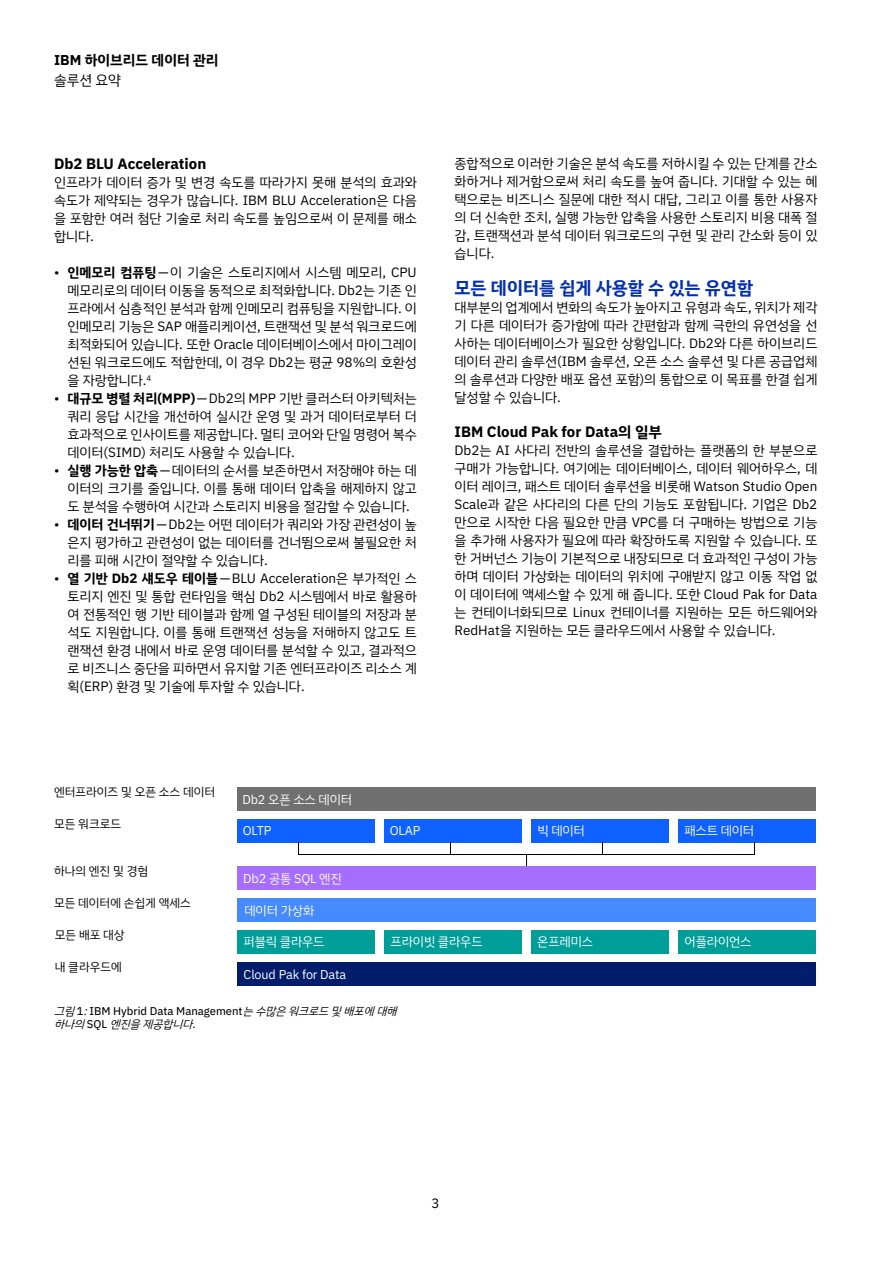
<style>
.page{position:relative;width:893px;height:1263px;background:#fff}
.page>*{position:absolute;margin:0;border:0;box-sizing:border-box;transform-origin:0 0}
.t1{font:700 18px "IBM Plex Sans KR";color:#0530ad}
.t2{font:700 15px "IBM Plex Sans KR";color:#000}
.t3{font:700 14.25px "IBM Plex Sans KR";color:#000}
.t4{font:14.25px "IBM Plex Sans KR";color:#000}
.t5{font:13.5px/18px "IBM Plex Sans KR";color:#000;text-align:justify}
.t6{font:12.75px "IBM Plex Sans KR";letter-spacing:-.01em;color:#fff}
.t7{font:12px "IBM Plex Sans KR";color:#000}
.t8{font:11.25px "IBM Plex Sans KR Text";color:#000}
.t9{font:italic 11.25px "IBM Plex Sans KR";color:#000}
.s1{font-family:"IBM Plex Sans"}
.s2{font-weight:700}
.s3{font-family:"IBM Plex Sans KR";font-style:italic}
.s4{font-family:"IBM Plex Sans KR Text";font-style:normal}
</style>
<div class="page">
<div style="left:238px;top:931px;width:137px;height:23px;background:#009e99"></div>
<div style="left:384px;top:931px;width:138px;height:23px;background:#009e99"></div>
<div style="left:531px;top:931px;width:138px;height:23px;background:#009e99"></div>
<div style="left:678px;top:931px;width:137px;height:23px;background:#009e99"></div>
<div style="left:238px;top:787px;width:577px;height:23px;background:#707070"></div>
<div style="left:238px;top:867px;width:577px;height:23px;background:#a66eff"></div>
<div style="left:238px;top:899px;width:577px;height:23px;background:#458aff"></div>
<div style="left:238px;top:963px;width:577px;height:23px;background:#001c6b"></div>
<div style="left:238px;top:819px;width:137px;height:23px;background:#0f61ff"></div>
<div style="left:384px;top:819px;width:138px;height:23px;background:#0f61ff"></div>
<div style="left:531px;top:819px;width:138px;height:23px;background:#0f61ff"></div>
<div style="left:678px;top:819px;width:137px;height:23px;background:#0f61ff"></div>
<svg style="left:450px;top:842px;width:1px;height:12px"></svg>
<svg style="left:602px;top:842px;width:1px;height:12px"></svg>
<svg style="left:754px;top:842px;width:1px;height:13px"></svg>
<hr style="left:299px;top:854px;width:455px;height:1px;background:#000">
<p class="t3" style="left:54px;top:51px;width:166px">IBM 하이브리드 데이터 관리</p>
<p class="t4" style="left:54px;top:72px;width:68px">솔루션 요약</p>
<p class="t2" style="left:54px;top:155px;width:154px">Db2 BLU Acceleration</p>
<p class="t5" style="left:54px;top:173px;width:364px">인프라가 데이터 증가 및 변경 속도를 따라가지 못해 분석의 효과와 속도가 제약되는 경우가 많습니다. IBM BLU Acceleration은 다음 을 포함한 여러 첨단 기술로 처리 속도를 높임으로써 이 문제를 해소 합니다.</p>
<p class="t5" style="left:68px;top:264px;width:351px;text-indent:-14px"><span class="s1">•</span> <span class="s2">인메모리 컴퓨팅</span> — 이 기술은 스토리지에서 시스템 메모리, CPU 메모리로의 데이터 이동을 동적으로 최적화합니다. Db2는 기존 인 프라에서 심층적인 분석과 함께 인메모리 컴퓨팅을 지원합니다. 이 인메모리 기능은 SAP 애플리케이션, 트랜잭션 및 분석 워크로드에 최적화되어 있습니다. 또한 Oracle 데이터베이스에서 마이그레이 션된 워크로드에도 적합한데, 이 경우 Db2는 평균 98%의 호환성 을 자랑합니다.<sup>4</sup></p>
<p class="t5" style="left:68px;top:390px;width:351px;text-indent:-14px"><span class="s1">•</span> <span class="s2">대규모 병렬 처리(MPP)</span> — Db2의 MPP 기반 클러스터 아키텍처는 쿼리 응답 시간을 개선하여 실시간 운영 및 과거 데이터로부터 더 효과적으로 인사이트를 제공합니다. 멀티 코어와 단일 명령어 복수 데이터(SIMD) 처리도 사용할 수 있습니다.</p>
<p class="t5" style="left:68px;top:462px;width:351px;text-indent:-14px"><span class="s1">•</span> <span class="s2">실행 가능한 압축</span> — 데이터의 순서를 보존하면서 저장해야 하는 데 이터의 크기를 줄입니다. 이를 통해 데이터 압축을 해제하지 않고 도 분석을 수행하여 시간과 스토리지 비용을 절감할 수 있습니다.</p>
<p class="t5" style="left:68px;top:516px;width:351px;text-indent:-14px"><span class="s1">•</span> <span class="s2">데이터 건너뛰기</span> — Db2는 어떤 데이터가 쿼리와 가장 관련성이 높 은지 평가하고 관련성이 없는 데이터를 건너뜀으로써 불필요한 처 리를 피해 시간이 절약할 수 있습니다.</p>
<p class="t5" style="left:68px;top:570px;width:351px;text-indent:-14px"><span class="s1">•</span> <span class="s2">열 기반 Db2 섀도우 테이블</span> — BLU Acceleration은 부가적인 스 토리지 엔진 및 통합 런타임을 핵심 Db2 시스템에서 바로 활용하 여 전통적인 행 기반 테이블과 함께 열 구성된 테이블의 저장과 분 석도 지원합니다. 이를 통해 트랜잭션 성능을 저해하지 않고도 트 랜잭션 환경 내에서 바로 운영 데이터를 분석할 수 있고, 결과적으 로 비즈니스 중단을 피하면서 유지할 기존 엔터프라이즈 리소스 계 획(ERP) 환경 및 기술에 투자할 수 있습니다.</p>
<p class="t5" style="left:455px;top:154px;width:364px">종합적으로 이러한 기술은 분석 속도를 저하시킬 수 있는 단계를 간소 화하거나 제거함으로써 처리 속도를 높여 줍니다. 기대할 수 있는 혜 택으로는 비즈니스 질문에 대한 적시 대답, 그리고 이를 통한 사용자 의 더 신속한 조치, 실행 가능한 압축을 사용한 스토리지 비용 대폭 절 감, 트랜잭션과 분석 데이터 워크로드의 구현 및 관리 간소화 등이 있 습니다.</p>
<h1 class="t1" style="left:455px;top:278px;width:300px">모든 데이터를 쉽게 사용할 수 있는 유연함</h1>
<p class="t5" style="left:455px;top:299px;width:364px">대부분의 업계에서 변화의 속도가 높아지고 유형과 속도, 위치가 제각 기 다른 데이터가 증가함에 따라 간편함과 함께 극한의 유연성을 선 사하는 데이터베이스가 필요한 상황입니다. Db2와 다른 하이브리드 데이터 관리 솔루션(IBM 솔루션, 오픈 소스 솔루션 및 다른 공급업체 의 솔루션과 다양한 배포 옵션 포함)의 통합으로 이 목표를 한결 쉽게 달성할 수 있습니다.</p>
<p class="t2" style="left:455px;top:423px;width:209px">IBM Cloud Pak for Data의 일부</p>
<p class="t5" style="left:455px;top:441px;width:364px">Db2는 AI 사다리 전반의 솔루션을 결합하는 플랫폼의 한 부분으로 구매가 가능합니다. 여기에는 데이터베이스, 데이터 웨어하우스, 데 이터 레이크, 패스트 데이터 솔루션을 비롯해 Watson Studio Open Scale과 같은 사다리의 다른 단의 기능도 포함됩니다. 기업은 Db2 만으로 시작한 다음 필요한 만큼 VPC를 더 구매하는 방법으로 기능 을 추가해 사용자가 필요에 따라 확장하도록 지원할 수 있습니다. 또 한 거버넌스 기능이 기본적으로 내장되므로 더 효과적인 구성이 가능 하며 데이터 가상화는 데이터의 위치에 구애받지 않고 이동 작업 없 이 데이터에 액세스할 수 있게 해 줍니다. 또한 Cloud Pak for Data 는 컨테이너화되므로 Linux 컨테이너를 지원하는 모든 하드웨어와 RedHat을 지원하는 모든 클라우드에서 사용할 수 있습니다.</p>
<p class="t7" style="left:54px;top:785px;width:163px">엔터프라이즈 및 오픈 소스 데이터</p>
<p class="t7" style="left:54px;top:817px;width:69px">모든 워크로드</p>
<p class="t7" style="left:54px;top:863px;width:96px">하나의 엔진 및 경험</p>
<p class="t7" style="left:54px;top:895px;width:138px">모든 데이터에 손쉽게 액세스</p>
<p class="t7" style="left:55px;top:928px;width:71px">모든 배포 대상</p>
<p class="t7" style="left:55px;top:960px;width:69px">내 클라우드에</p>
<p class="t6" style="left:242px;top:792px;width:111px">Db2 오픈 소스 데이터</p>
<p class="t6" style="left:243px;top:823px;width:30px">OLTP</p>
<p class="t6" style="left:390px;top:823px;width:32px">OLAP</p>
<p class="t6" style="left:537px;top:823px;width:49px">빅 데이터</p>
<p class="t6" style="left:684px;top:823px;width:71px">패스트 데이터</p>
<p class="t6" style="left:243px;top:871px;width:100px">Db2 공통 SQL 엔진</p>
<p class="t6" style="left:245px;top:903px;width:71px">데이터 가상화</p>
<p class="t6" style="left:244px;top:934px;width:82px">퍼블릭 클라우드</p>
<p class="t6" style="left:244px;top:967px;width:104px">Cloud Pak for Data</p>
<p class="t6" style="left:391px;top:934px;width:94px">프라이빗 클라우드</p>
<p class="t6" style="left:537px;top:934px;width:57px">온프레미스</p>
<p class="t6" style="left:685px;top:934px;width:68px">어플라이언스</p>
<p class="t8" style="left:54px;top:1004px;width:350px"><span class="s3">그림</span>1<span class="s3">:</span>IBM Hybrid Data Management<span class="s3">는수많은워크로드및배포에대해</span></p>
<p class="t9" style="left:54px;top:1017px;width:150px">하나의<span class="s4">S Q L</span> 엔진을제공합니다.</p>
<p class="t5" style="left:432px;top:1194px;width:10px">3</p>
</div>
